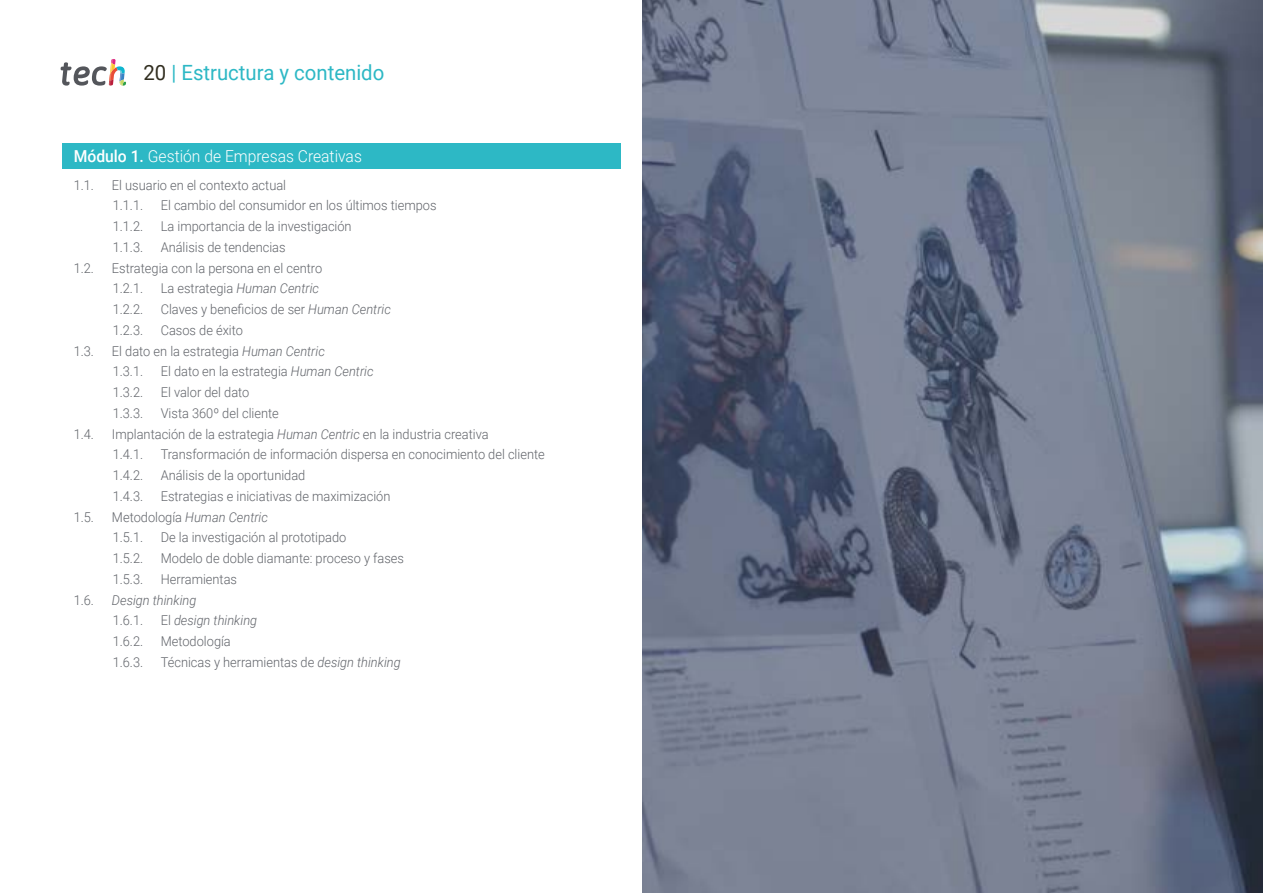
<style>
.page{position:relative;width:1263px;height:893px;background:#fff}
.page>*{position:absolute;margin:0;border:0;box-sizing:border-box;transform-origin:0 0}
.t1{font:21px "Roboto";color:#2db8c5}
.t2{font:300 16.5px "Roboto";color:#fff;scale:.95 1}
.t3{font:300 13.5px/20.7px "Roboto";color:#61646a;scale:.95 1}
.t4{font:italic 300 13.5px "Roboto";color:#61646a;scale:.95 1}
.s1{color:#312e20}
.s2{font-weight:500}
.s3{font-style:italic}
.s4{font-style:normal}
</style>
<div class="page">
<div style="left:63px;top:144px;width:558px;height:25px;background:#2db8c5"></div>
<svg style="left:61px;top:59px;width:65px;height:27px"></svg>
<img style="left:642px;top:0;width:621px;height:893px">
<h1 class="t1" style="left:144px;top:57px;width:242px"><span class="s1">20</span> | Estructura y contenido</h1>
<p class="t2" style="left:74px;top:145px;width:305px"><span class="s2">Módulo 1.</span> Gestión de Empresas Creativas</p>
<p class="t3" style="left:74px;top:174px;width:23px">1.1.</p>
<p class="t3" style="left:112px;top:174px;width:185px">El usuario en el contexto actual<br>1.1.1.</p>
<p class="t3" style="left:161px;top:195px;width:292px">El cambio del consumidor en los últimos tiempos</p>
<p class="t3" style="left:113px;top:215px;width:34px">1.1.2.</p>
<p class="t3" style="left:161px;top:215px;width:203px">La importancia de la investigación</p>
<p class="t3" style="left:113px;top:236px;width:34px">1.1.3.</p>
<p class="t3" style="left:161px;top:236px;width:133px">Análisis de tendencias</p>
<p class="t3" style="left:74px;top:257px;width:23px">1.2.</p>
<p class="t3" style="left:112px;top:257px;width:223px">Estrategia con la persona en el centro<br>1.2.1.</p>
<p class="t3" style="left:161px;top:278px;width:168px">La estrategia <span class="s3">Human Centric</span></p>
<p class="t3" style="left:113px;top:298px;width:34px">1.2.2.</p>
<p class="t3" style="left:161px;top:298px;width:244px">Claves y beneficios de ser <span class="s3">Human Centric</span></p>
<p class="t3" style="left:113px;top:319px;width:34px">1.2.3.</p>
<p class="t3" style="left:161px;top:319px;width:88px">Casos de éxito</p>
<p class="t3" style="left:74px;top:340px;width:23px">1.3.</p>
<p class="t3" style="left:112px;top:340px;width:226px">El dato en la estrategia <span class="s3">Human Centric<br></span>1.3.1.</p>
<p class="t3" style="left:161px;top:361px;width:226px">El dato en la estrategia <span class="s3">Human Centric</span></p>
<p class="t3" style="left:113px;top:381px;width:34px">1.3.2.</p>
<p class="t3" style="left:161px;top:381px;width:95px">El valor del dato</p>
<p class="t3" style="left:113px;top:402px;width:34px">1.3.3.</p>
<p class="t3" style="left:161px;top:402px;width:126px">Vista 360º del cliente</p>
<p class="t3" style="left:74px;top:423px;width:23px">1.4.</p>
<p class="t3" style="left:112px;top:423px;width:398px">Implantación de la estrategia <span class="s3">Human Centric</span> en la industria creativa<br>1.4.1.</p>
<p class="t3" style="left:161px;top:444px;width:406px">Transformación de información dispersa en conocimiento del cliente</p>
<p class="t3" style="left:113px;top:464px;width:34px">1.4.2.</p>
<p class="t3" style="left:161px;top:464px;width:154px">Análisis de la oportunidad</p>
<p class="t3" style="left:113px;top:485px;width:34px">1.4.3.</p>
<p class="t3" style="left:161px;top:485px;width:243px">Estrategias e iniciativas de maximización</p>
<p class="t3" style="left:74px;top:506px;width:23px">1.5.</p>
<p class="t3" style="left:112px;top:506px;width:166px">Metodología <span class="s3">Human Centric<br></span>1.5.1.</p>
<p class="t3" style="left:161px;top:527px;width:197px">De la investigación al prototipado</p>
<p class="t3" style="left:113px;top:547px;width:34px">1.5.2.</p>
<p class="t3" style="left:161px;top:547px;width:258px">Modelo de doble diamante: proceso y fases</p>
<p class="t3" style="left:113px;top:568px;width:34px">1.5.3.</p>
<p class="t3" style="left:161px;top:568px;width:82px">Herramientas</p>
<p class="t3" style="left:74px;top:589px;width:23px">1.6.</p>
<p class="t4" style="left:112px;top:590px;width:90px">Design thinking</p>
<p class="t3" style="left:113px;top:610px;width:34px">1.6.1.</p>
<p class="t4" style="left:161px;top:611px;width:103px"><span class="s4">El</span> design thinking</p>
<p class="t3" style="left:113px;top:630px;width:34px">1.6.2.</p>
<p class="t3" style="left:161px;top:630px;width:75px">Metodología</p>
<p class="t3" style="left:113px;top:651px;width:34px">1.6.3.</p>
<p class="t3" style="left:161px;top:651px;width:254px">Técnicas y herramientas de <span class="s3">design thinking</span></p>
</div>
